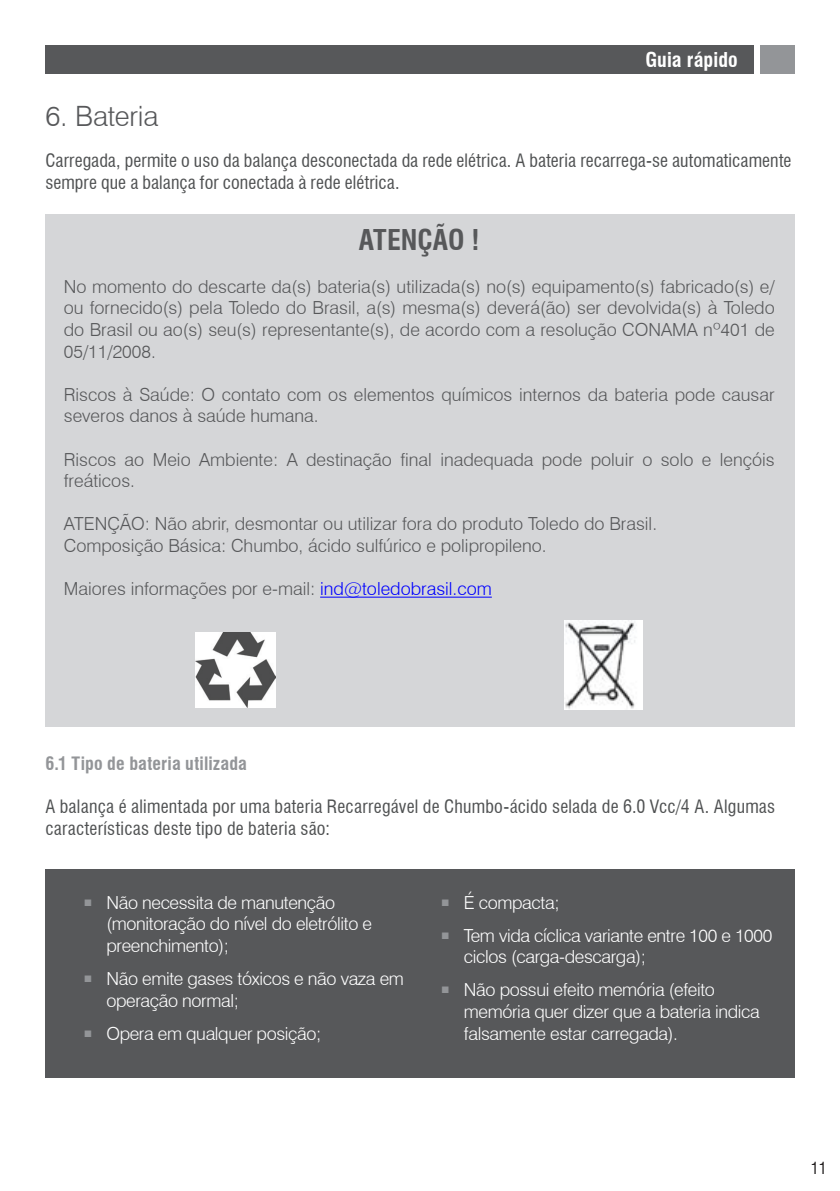
<style>
.page{position:relative;width:840px;height:1191px;background:#fff}
.page>*{position:absolute;margin:0;border:0;box-sizing:border-box;transform-origin:0 0}
.SuperTítulo{font:300 28px "Swiss 721 BT";letter-spacing:-.005em;color:#57585a}
.Título{font:700 condensed 28px "Swiss 721 BT";color:#57585a}
.t1{font:700 condensed 20px "Swiss 721 BT";letter-spacing:.005em;color:#fff}
.Título-2{font:300 18px/21.6px "Swiss 721 BT";color:#57585a}
.t2{font:300 18px/21.6px "Swiss 721 BT";letter-spacing:-.02em;color:#fff}
.Texto{font:condensed 18px/21.6px "Swiss 721 BT";letter-spacing:.01em;color:#4f5152}
.SubTítulo{font:700 condensed 18px "Swiss 721 BT";letter-spacing:.01em;color:#939598}
.t3{font:condensed 16px "Swiss 721 BT";color:#231f20}
.s1{color:#00f}
</style>
<div class="page">
<div style="left:45px;top:45px;width:708px;height:29px;background:#57585a"></div>
<div style="left:759px;top:45px;width:35px;height:29px;background:#939598"></div>
<div style="left:45px;top:214px;width:749px;height:512px;background:#d5d6d8"></div>
<hr style="left:320px;top:597px;width:171px;height:1px;background:#00f">
<img style="left:196px;top:632px;width:79px;height:75px">
<img style="left:564px;top:620px;width:78px;height:89px">
<div style="left:45px;top:869px;width:749px;height:209px;background:#57585a"></div>
<p class="t1" style="left:645px;top:47px;width:94px">Guia rápido</p>
<p class="SuperTítulo" style="left:45px;top:99px;width:114px">6. Bateria</p>
<p class="Texto" style="left:45px;top:150px;width:747px">Carregada, permite o uso da balança desconectada da rede elétrica. A bateria recarrega-se automaticamente sempre que a balança for conectada à rede elétrica.</p>
<p class="Título" style="left:358px;top:222px;width:122px">ATENÇÃO !</p>
<p class="Título-2" style="left:64px;top:275px;width:712px;text-align:justify">No momento do descarte da(s) bateria(s) utilizada(s) no(s) equipamento(s) fabricado(s) e/ ou fornecido(s) pela Toledo do Brasil, a(s) mesma(s) deverá(ão) ser devolvida(s) à Toledo do Brasil ou ao(s) seu(s) representante(s), de acordo com a resolução CONAMA nº401 de 05/11/2008.</p>
<p class="Título-2" style="left:64px;top:383px;width:712px">Riscos à Saúde: O contato com os elementos químicos internos da bateria pode causar severos danos à saúde humana.</p>
<p class="Título-2" style="left:64px;top:448px;width:712px">Riscos ao Meio Ambiente: A destinação final inadequada pode poluir o solo e lençóis freáticos.</p>
<p class="Título-2" style="left:64px;top:513px;width:594px">ATENÇÃO: Não abrir, desmontar ou utilizar fora do produto Toledo do Brasil.</p>
<p class="Título-2" style="left:64px;top:535px;width:484px">Composição Básica: Chumbo, ácido sulfúrico e polipropileno.</p>
<p class="Título-2" style="left:64px;top:578px;width:429px">Maiores informações por e-mail: <span class="s1">ind@toledobrasil.com</span></p>
<p class="SubTítulo" style="left:45px;top:752px;width:203px">6.1 Tipo de bateria utilizada</p>
<p class="Texto" style="left:45px;top:795px;width:731px">A balança é alimentada por uma bateria Recarregável de Chumbo-ácido selada de 6.0 Vcc/4 A. Algumas características deste tipo de bateria são:</p>
<p class="t2" style="left:106px;top:891px;width:267px;text-indent:-23px"><sup>■</sup> Não necessita de manutenção (monitoração do nível do eletrólito e preenchimento);</p>
<p class="t2" style="left:106px;top:967px;width:299px;text-indent:-23px"><sup>■</sup> Não emite gases tóxicos e não vaza em operação normal;</p>
<p class="t2" style="left:84px;top:1022px;width:239px"><sup>■</sup> Opera em qualquer posição;</p>
<p class="t2" style="left:441px;top:891px;width:120px"><sup>■</sup> É compacta;</p>
<p class="t2" style="left:463px;top:924px;width:310px;text-indent:-23px"><sup>■</sup> Tem vida cíclica variante entre 100 e 1000 ciclos (carga-descarga);</p>
<p class="t2" style="left:463px;top:979px;width:297px;text-indent:-23px"><sup>■</sup> Não possui efeito memória (efeito memória quer dizer que a bateria indica falsamente estar carregada).</p>
<p class="t3" style="left:810px;top:1159px;width:17px">11</p>
</div>
